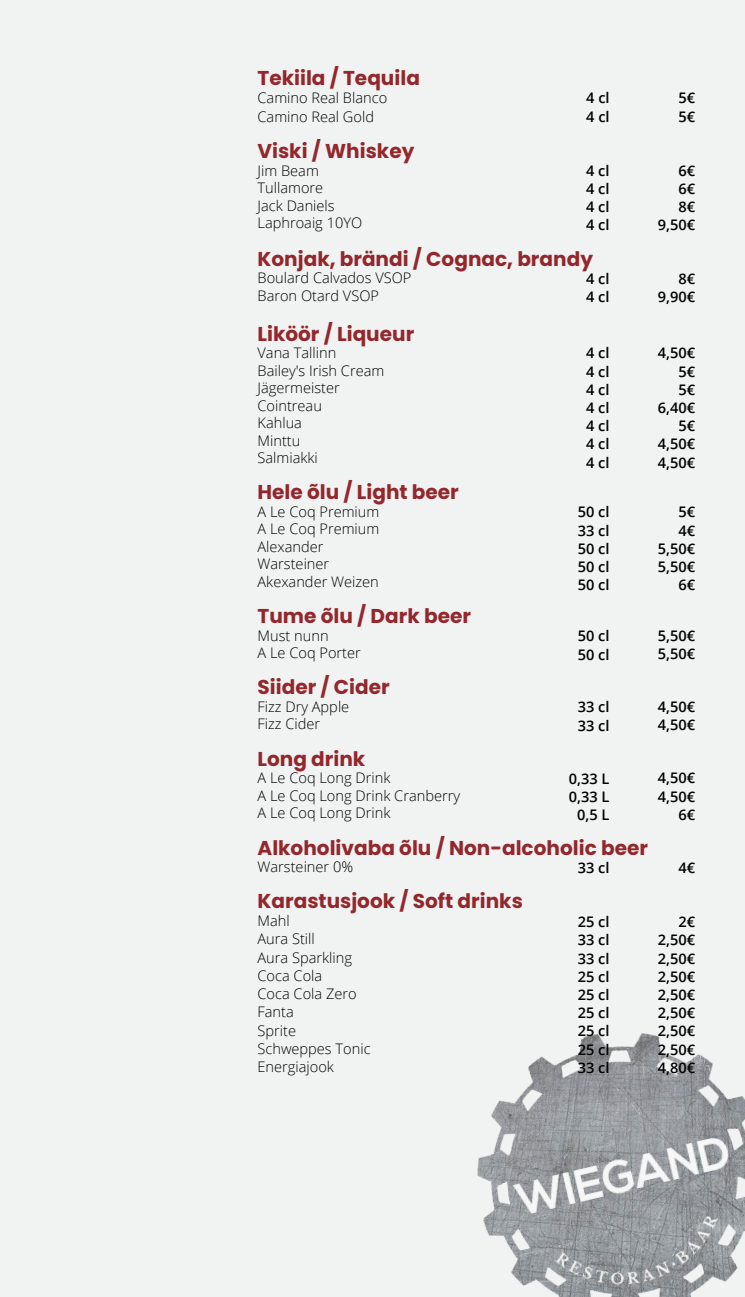
<style>
.page{position:relative;width:745px;height:1297px;background:#fff}
.page>*{position:absolute;margin:0;border:0;box-sizing:border-box;transform-origin:0 0}
.t1{font:700 20.1px "Poppins";color:#93272c}
.t2{font:300 14.55px/17.5px "Open Sans";color:#000}
.t3{font:600 14.55px/18.1px "Open Sans";color:#000}
</style>
<div class="page">
<div style="left:0;top:0;width:744px;height:1297px;background:#f1f2f2"></div>
<img style="left:477px;top:1033px;width:267px;height:264px">
<h1 class="t1" style="left:257px;top:67px;width:164px">Tekiila / Tequila</h1>
<p class="t2" style="left:257px;top:89px;width:131px;line-height:18.1px">Camino Real Blanco<br>Camino Real Gold</p>
<h1 class="t1" style="left:257px;top:139px;width:158px">Viski / Whiskey</h1>
<p class="t2" style="left:257px;top:161px;width:106px">Jim Beam<br>Tullamore<br>Jack Daniels<br>Laphroaig 10YO</p>
<h1 class="t1" style="left:257px;top:247px;width:337px">Konjak, brändi / Cognac, brandy</h1>
<p class="t2" style="left:257px;top:269px;width:155px">Boulard Calvados VSOP<br>Baron Otard VSOP</p>
<h1 class="t1" style="left:257px;top:322px;width:158px">Liköör / Liqueur</h1>
<p class="t2" style="left:257px;top:344px;width:128px">Vana Tallinn<br>Bailey's Irish Cream<br>Jägermeister<br>Cointreau<br>Kahlua<br>Minttu<br>Salmiakki</p>
<h1 class="t1" style="left:257px;top:480px;width:203px">Hele õlu / Light beer</h1>
<p class="t2" style="left:257px;top:502px;width:123px">A Le Coq Premium<br>A Le Coq Premium<br>Alexander<br>Warsteiner<br>Akexander Weizen</p>
<h1 class="t1" style="left:257px;top:604px;width:215px">Tume õlu / Dark beer</h1>
<p class="t2" style="left:257px;top:626px;width:105px">Must nunn<br>A Le Coq Porter</p>
<h1 class="t1" style="left:257px;top:676px;width:133px">Siider / Cider</h1>
<p class="t2" style="left:257px;top:697px;width:93px">Fizz Dry Apple<br>Fizz Cider</p>
<h1 class="t1" style="left:257px;top:747px;width:109px">Long drink</h1>
<p class="t2" style="left:257px;top:769px;width:204px">A Le Coq Long Drink<br>A Le Coq Long Drink Cranberry<br>A Le Coq Long Drink</p>
<h1 class="t1" style="left:257px;top:836px;width:391px">Alkoholivaba õlu / Non-alcoholic beer</h1>
<p class="t2" style="left:257px;top:858px;width:97px">Warsteiner 0%</p>
<h1 class="t1" style="left:257px;top:889px;width:266px">Karastusjook / Soft drinks</h1>
<p class="t2" style="left:257px;top:911px;width:114px;line-height:18.1px">Mahl<br>Aura Still<br>Aura Sparkling<br>Coca Cola<br>Coca Cola Zero<br>Fanta<br>Sprite<br>Schweppes Tonic<br>Energiajook</p>
<p class="t3" style="left:586px;top:89px;width:25px">4 cl<br>4 cl</p>
<p class="t3" style="left:678px;top:89px;width:18px">5€<br>5€</p>
<p class="t3" style="left:585px;top:161px;width:25px;text-align:justify">4 cl 4 cl 4 cl 4 cl</p>
<p class="t3" style="left:657px;top:161px;width:39px;text-align:right">6€<br>6€<br>8€<br>9,50€</p>
<p class="t3" style="left:585px;top:269px;width:25px">4 cl<br>4 cl</p>
<p class="t3" style="left:657px;top:269px;width:39px;text-align:right">8€<br>9,90€</p>
<p class="t3" style="left:585px;top:344px;width:25px;text-align:justify">4 cl 4 cl 4 cl 4 cl 4 cl 4 cl 4 cl</p>
<p class="t3" style="left:657px;top:344px;width:39px;text-align:right">4,50€<br>5€<br>5€<br>6,40€<br>5€<br>4,50€<br>4,50€</p>
<p class="t3" style="left:577px;top:503px;width:33px;text-align:justify">50 cl 33 cl 50 cl 50 cl 50 cl</p>
<p class="t3" style="left:577px;top:627px;width:33px">50 cl<br>50 cl</p>
<p class="t3" style="left:657px;top:503px;width:39px;text-align:right">5€<br>4€<br>5,50€<br>5,50€<br>6€</p>
<p class="t3" style="left:657px;top:626px;width:39px">5,50€<br>5,50€</p>
<p class="t3" style="left:577px;top:698px;width:33px">33 cl<br>33 cl</p>
<p class="t3" style="left:657px;top:697px;width:39px">4,50€<br>4,50€</p>
<p class="t3" style="left:657px;top:769px;width:39px;text-align:right">4,50€<br>4,50€<br>6€</p>
<p class="t3" style="left:568px;top:769px;width:42px;text-align:center">0,33 L<br>0,33 L<br>0,5 L</p>
<p class="t3" style="left:577px;top:858px;width:33px">33 cl</p>
<p class="t3" style="left:678px;top:858px;width:18px">4€</p>
<p class="t3" style="left:577px;top:912px;width:33px;text-align:justify">25 cl 33 cl 33 cl 25 cl 25 cl 25 cl 25 cl 25 cl 33 cl</p>
<p class="t3" style="left:657px;top:912px;width:39px;text-align:justify;text-indent:21px">2€ 2,50€ 2,50€ 2,50€ 2,50€ 2,50€ 2,50€ 2,50€ 4,80€</p>
</div>
